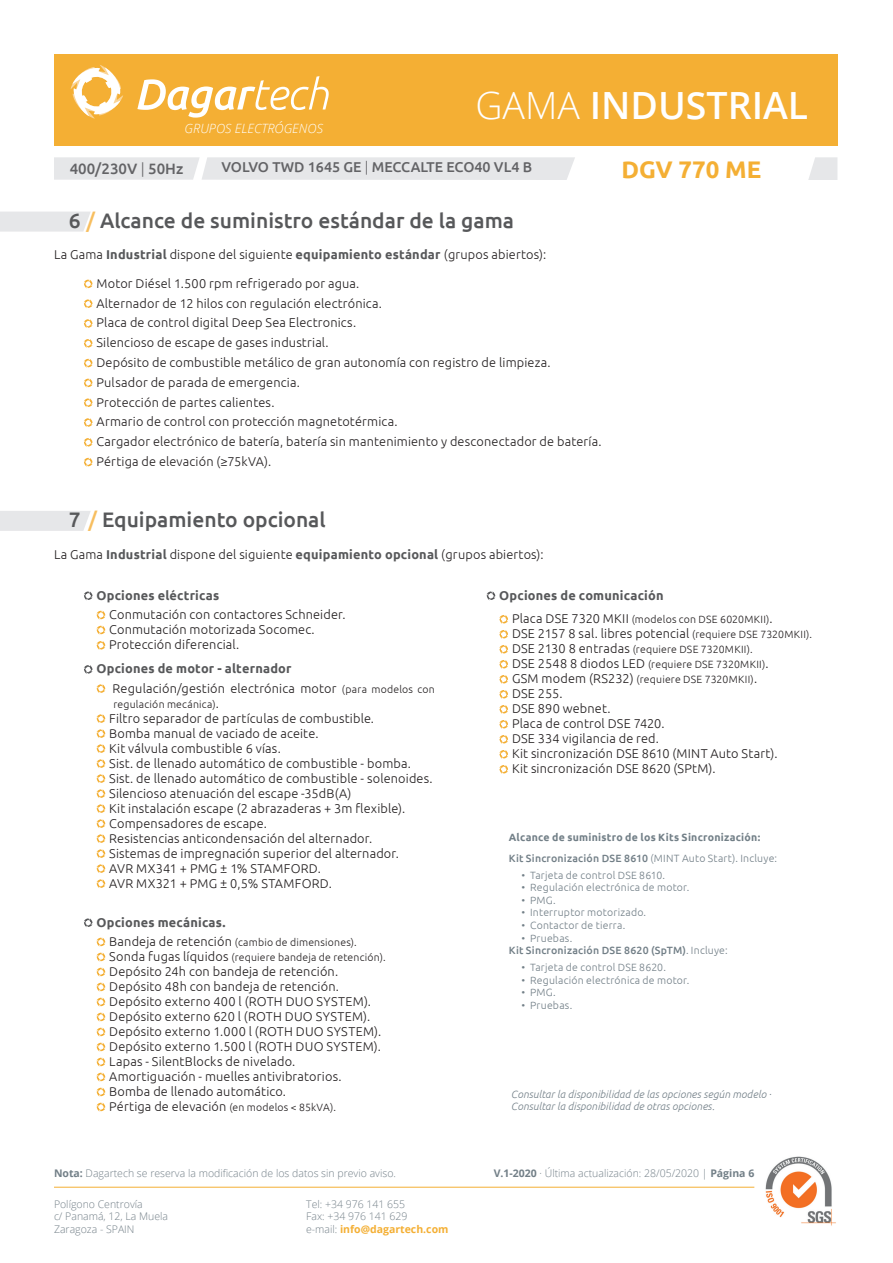
<style>
.page{position:relative;width:893px;height:1263px;background:#fff}
.page>*{position:absolute;margin:0;border:0;box-sizing:border-box;transform-origin:0 0}
.t1{font:600 37.5px "Open Sans";color:#fff}
.t2{font:700 24px "Ubuntu";color:#f4af34}
.t3{font:500 21px "Ubuntu";color:#57585a}
.t4{font:500 15px "Ubuntu";color:#636366}
.t5{font:500 14.25px "Ubuntu";color:#636366}
.t6{font:300 12.75px/15px "Ubuntu";letter-spacing:.015em;color:#231f20}
.t7{font:700 12.75px "Ubuntu";letter-spacing:.015em;color:#57585a}
.t8{font:italic 300 12.75px "Open Sans";color:#fff}
.t9{font:300 10.5px/15px "Ubuntu";letter-spacing:.02em;color:#231f20}
.t10{font:300 10.5px/12.6px "Open Sans";color:#727f87}
.t11{font:300 10.5px "Ubuntu";letter-spacing:.02em;color:#727f87}
.t12{font:italic 300 10.5px/12.6px "Ubuntu";letter-spacing:.01em;color:#727f87}
.t13{font:700 10.5px/21.1px "Ubuntu";letter-spacing:.025em;color:#727f87}
.t14{font:500 10.5px/12.6px "Ubuntu";letter-spacing:.02em;color:#727f87}
.s1{font-weight:300}
.s2{color:#f7be5f}
.s3{font-weight:700;color:#57585a}
.s4{font-size:10.5px}
.s5{font-size:12.75px}
.s6{font-weight:700}
.s7{font-weight:700;color:#f4af34}
.s8{font-weight:500}
</style>
<div class="page">
<div style="left:54px;top:54px;width:783px;height:92px;background:#f4af34"></div>
<div style="left:54px;top:157px;width:521px;height:23px;background:#e6e7e9"></div>
<svg style="left:808px;top:157px;width:29px;height:23px"></svg>
<hr style="left:54px;top:1187px;width:700px;height:1px;background:#f4af34">
<svg style="left:71px;top:65px;width:52px;height:54px"></svg>
<svg style="left:137px;top:76px;width:192px;height:42px"></svg>
<img style="left:765px;top:1156px;width:71px;height:70px">
<svg style="left:0;top:212px;width:91px;height:20px;background:#e7e8ea"></svg>
<svg style="left:84px;top:279px;width:9px;height:9px"></svg>
<svg style="left:84px;top:299px;width:9px;height:9px"></svg>
<svg style="left:84px;top:319px;width:9px;height:9px"></svg>
<svg style="left:84px;top:339px;width:9px;height:9px"></svg>
<svg style="left:84px;top:359px;width:9px;height:9px"></svg>
<svg style="left:84px;top:378px;width:9px;height:9px"></svg>
<svg style="left:84px;top:398px;width:9px;height:9px"></svg>
<svg style="left:84px;top:418px;width:9px;height:9px"></svg>
<svg style="left:84px;top:438px;width:9px;height:9px"></svg>
<svg style="left:84px;top:458px;width:9px;height:9px"></svg>
<div style="left:0;top:511px;width:91px;height:20px;background:#e6e7e9"></div>
<svg style="left:84px;top:591px;width:9px;height:9px"></svg>
<svg style="left:96px;top:610px;width:10px;height:25px"></svg>
<svg style="left:96px;top:641px;width:10px;height:9px"></svg>
<svg style="left:84px;top:665px;width:9px;height:9px"></svg>
<svg style="left:96px;top:684px;width:10px;height:9px"></svg>
<svg style="left:96px;top:714px;width:10px;height:9px"></svg>
<svg style="left:96px;top:729px;width:10px;height:9px"></svg>
<svg style="left:96px;top:744px;width:10px;height:9px"></svg>
<svg style="left:96px;top:759px;width:10px;height:9px"></svg>
<svg style="left:96px;top:774px;width:10px;height:9px"></svg>
<svg style="left:96px;top:789px;width:10px;height:9px"></svg>
<svg style="left:96px;top:804px;width:10px;height:9px"></svg>
<svg style="left:96px;top:819px;width:10px;height:9px"></svg>
<svg style="left:96px;top:834px;width:10px;height:9px"></svg>
<svg style="left:96px;top:849px;width:10px;height:9px"></svg>
<svg style="left:96px;top:864px;width:10px;height:9px"></svg>
<svg style="left:96px;top:879px;width:10px;height:9px"></svg>
<svg style="left:84px;top:918px;width:9px;height:9px"></svg>
<svg style="left:96px;top:937px;width:10px;height:9px"></svg>
<svg style="left:96px;top:952px;width:10px;height:9px"></svg>
<svg style="left:96px;top:967px;width:10px;height:9px"></svg>
<svg style="left:96px;top:982px;width:10px;height:9px"></svg>
<svg style="left:96px;top:997px;width:10px;height:9px"></svg>
<svg style="left:96px;top:1012px;width:10px;height:9px"></svg>
<svg style="left:96px;top:1027px;width:10px;height:9px"></svg>
<svg style="left:96px;top:1042px;width:10px;height:9px"></svg>
<svg style="left:96px;top:1057px;width:10px;height:9px"></svg>
<svg style="left:96px;top:1072px;width:10px;height:9px"></svg>
<svg style="left:96px;top:1087px;width:10px;height:9px"></svg>
<svg style="left:96px;top:1102px;width:10px;height:9px"></svg>
<svg style="left:486px;top:591px;width:10px;height:9px"></svg>
<svg style="left:499px;top:615px;width:9px;height:9px"></svg>
<svg style="left:499px;top:630px;width:9px;height:9px"></svg>
<svg style="left:499px;top:645px;width:9px;height:9px"></svg>
<svg style="left:499px;top:660px;width:9px;height:9px"></svg>
<svg style="left:499px;top:675px;width:9px;height:9px"></svg>
<svg style="left:499px;top:690px;width:9px;height:9px"></svg>
<svg style="left:499px;top:705px;width:9px;height:9px"></svg>
<svg style="left:499px;top:720px;width:9px;height:9px"></svg>
<svg style="left:499px;top:735px;width:9px;height:9px"></svg>
<svg style="left:499px;top:750px;width:9px;height:9px"></svg>
<svg style="left:499px;top:765px;width:9px;height:9px"></svg>
<p class="t8" style="left:185px;top:119px;width:140px">GRUPOS ELECTRÓGENOS</p>
<h1 class="t1" style="left:475px;top:79px;width:334px"><span class="s1">GAMA</span> INDUSTRIAL</h1>
<p class="t4" style="left:70px;top:159px;width:115px">400/230V <span class="s1">|</span> 50Hz</p>
<h2 class="t2" style="left:621px;top:155px;width:141px">DGV 770 ME</h2>
<p class="t5" style="left:222px;top:158px;width:312px">VOLVO TWD 1645 GE <span class="s1">|</span> MECCALTE ECO40 VL4 B</p>
<h3 class="t3" style="left:69px;top:207px;width:447px">6 <span class="s2">/</span> Alcance de suministro estándar de la gama</h3>
<p class="t6" style="left:54px;top:247px;width:494px">La Gama <span class="s3">Industrial</span> dispone del siguiente <span class="s3">equipamiento estándar</span> (grupos abiertos):</p>
<p class="t6" style="left:96px;top:273px;width:507px;line-height:19.8px">Motor Diésel 1.500 rpm refrigerado por agua.<br>Alternador de 12 hilos con regulación electrónica.<br>Placa de control digital Deep Sea Electronics.<br>Silencioso de escape de gases industrial.<br>Depósito de combustible metálico de gran autonomía con registro de limpieza.<br>Pulsador de parada de emergencia.<br>Protección de partes calientes.<br>Armario de control con protección magnetotérmica.<br>Cargador electrónico de batería, batería sin mantenimiento y desconectador de batería.<br>Pértiga de elevación (≥75kVA).</p>
<h3 class="t3" style="left:69px;top:506px;width:258px">7 <span class="s2">/</span> Equipamiento opcional</h3>
<p class="t6" style="left:54px;top:546px;width:491px">La Gama <span class="s3">Industrial</span> dispone del siguiente <span class="s3">equipamiento opcional</span> (grupos abiertos):</p>
<p class="t7" style="left:96px;top:587px;width:124px">Opciones eléctricas</p>
<p class="t6" style="left:109px;top:606px;width:238px">Conmutación con contactores Schneider.<br>Conmutación motorizada Socomec.<br>Protección diferencial.</p>
<p class="t6" style="left:113px;top:659px;width:324px;line-height:19.2px;text-indent:-16px"><span class="s3">Opciones de motor - alternador<br></span>Regulación/gestión electrónica motor <span class="s4">(para modelos con</span></p>
<p class="t9" style="left:114px;top:696px;width:107px">regulación mecánica)<span class="s5">.</span></p>
<p class="t6" style="left:109px;top:710px;width:325px">Filtro separador de partículas de combustible.<br>Bomba manual de vaciado de aceite.<br>Kit válvula combustible 6 vías.<br>Sist. de llenado automático de combustible - bomba.<br>Sist. de llenado automático de combustible - solenoides.<br>Silencioso atenuación del escape -35dB(A)<br>Kit instalación escape (2 abrazaderas + 3m flexible).<br>Compensadores de escape.<br>Resistencias anticondensación del alternador.<br>Sistemas de impregnación superior del alternador.<br>AVR MX341 + PMG ± 1% STAMFORD.<br>AVR MX321 + PMG ± 0,5% STAMFORD.</p>
<p class="t7" style="left:96px;top:914px;width:131px">Opciones mecánicas.</p>
<p class="t9" style="left:109px;top:934px;width:278px"><span class="s5">Bandeja de retención</span> (cambio de dimensiones).<br><span class="s5">Sonda fugas líquidos</span> (requiere bandeja de retención).</p>
<p class="t6" style="left:109px;top:963px;width:273px">Depósito 24h con bandeja de retención.<br>Depósito 48h con bandeja de retención.<br>Depósito externo 400 l (ROTH DUO SYSTEM).<br>Depósito externo 620 l (ROTH DUO SYSTEM).<br>Depósito externo 1.000 l (ROTH DUO SYSTEM).<br>Depósito externo 1.500 l (ROTH DUO SYSTEM).<br>Lapas - SilentBlocks de nivelado.<br>Amortiguación - muelles antivibratorios.<br>Bomba de llenado automático.<br>Pértiga de elevación <span class="s4">(en modelos &lt; 85kVA).</span></p>
<p class="t10" style="left:54px;top:1166px;width:343px"><span class="s6">Nota:</span> Dagartech se reserva la modificación de los datos sin previo aviso.</p>
<p class="t10" style="left:54px;top:1197px;width:116px">Polígono Centrovía<br>c/ Panamá, 12, La Muela<br>Zaragoza - SPAIN</p>
<p class="t10" style="left:306px;top:1197px;width:144px">Tel: +34 976 141 655<br>Fax: +34 976 141 629<br>e-mail: <span class="s7">info@dagartech.com</span></p>
<p class="t7" style="left:499px;top:587px;width:166px">Opciones de comunicación</p>
<p class="t9" style="left:512px;top:612px;width:262px"><span class="s5">Placa DSE 7320 MKII</span> (modelos con DSE 6020MKII)<span class="s5">.</span></p>
<p class="t6" style="left:512px;top:626px;width:301px">DSE 2157 8 sal. libres potencial <span class="s4">(requiere DSE 7320MKII).</span></p>
<p class="t9" style="left:512px;top:642px;width:258px"><span class="s5">DSE 2130 8 entradas</span> (requiere DSE 7320MKII).<br><span class="s5">DSE 2548 8 diodos LED</span> (requiere DSE 7320MKII)<span class="s5">.<br>GSM modem (RS232)</span> (requiere DSE 7320MKII)<span class="s5">.</span></p>
<p class="t6" style="left:512px;top:686px;width:267px">DSE 255.<br>DSE 890 webnet.<br>Placa de control DSE 7420.<br>DSE 334 vigilancia de red.<br>Kit sincronización DSE 8610 (MINT Auto Start).<br>Kit sincronización DSE 8620 (SPtM).</p>
<p class="t13" style="left:509px;top:826px;width:270px">Alcance de suministro de los Kits Sincronización:<br><span class="s8">Kit Sincronización DSE 8610</span> <span class="s1">(MINT Auto Start). Incluye:</span></p>
<p class="t11" style="left:522px;top:868px;width:145px">• Tarjeta de control DSE 8610.</p>
<p class="t11" style="left:522px;top:881px;width:169px">• Regulación electrónica de motor.</p>
<p class="t11" style="left:522px;top:894px;width:36px">• PMG.</p>
<p class="t11" style="left:522px;top:906px;width:126px">• Interruptor motorizado.</p>
<p class="t11" style="left:522px;top:919px;width:105px">• Contactor de tierra.</p>
<p class="t14" style="left:509px;top:931px;width:220px;text-indent:13px"><span class="s1">• Pruebas.<br></span>Kit Sincronización DSE 8620 (SpTM)<span class="s1">. Incluye:</span></p>
<p class="t11" style="left:522px;top:961px;width:146px">• Tarjeta de control DSE 8620.</p>
<p class="t11" style="left:522px;top:973px;width:169px">• Regulación electrónica de motor.</p>
<p class="t11" style="left:522px;top:986px;width:36px">• PMG.</p>
<p class="t11" style="left:522px;top:999px;width:52px">• Pruebas.</p>
<p class="t12" style="left:511px;top:1087px;width:261px">Consultar la disponibilidad de las opciones según modelo ·<br>Consultar la disponibilidad de otras opciones.</p>
<p class="t10" style="left:494px;top:1166px;width:262px"><span class="s6">V.1-2020</span> · Última actualización: 28/05/2020 | <span class="s6">Página 6</span></p>
</div>
